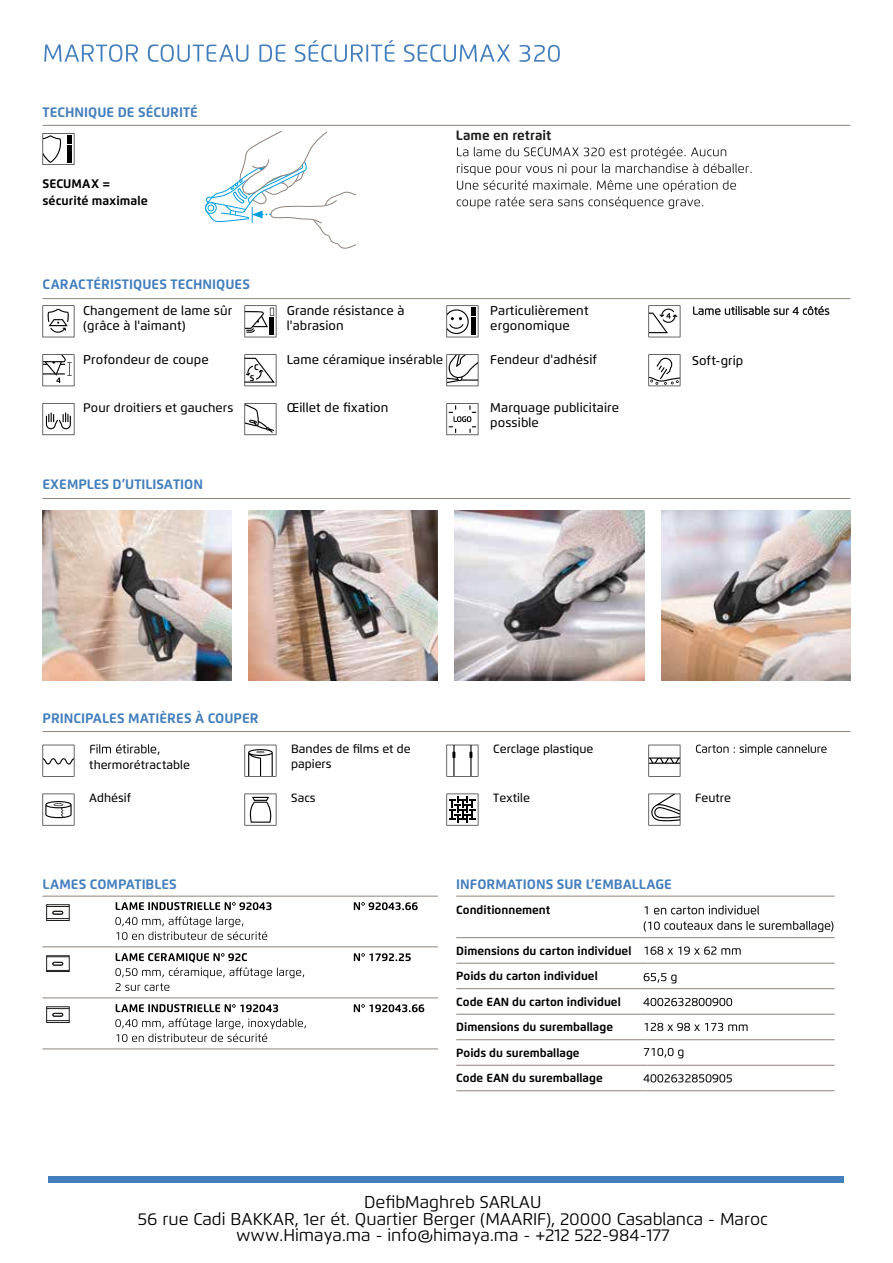
<style>
.page{position:relative;width:893px;height:1263px;background:#fff}
.page>*{position:absolute;margin:0;border:0;box-sizing:border-box;transform-origin:0 0}
.t1{font:17.1px/16.5px "Flexo";color:#000;text-align:center}
.t2{font:700 13.65px "Flexo";color:#437ebd}
.t3{font:700 13.5px "Flexo";color:#1d1d1b}
.t4{font:500 12.75px/14.9px "Flexo";letter-spacing:.01em;color:#000}
.t5{font:700 12.45px/16.5px "Flexo";color:#000}
.t6{font:500 12.45px "Flexo";letter-spacing:.01em;color:#000}
.t7{font:500 12px/14.9px "Flexo";color:#000}
.t8{font:700 11.85px/25.5px "Flexo";color:#000}
.t9{font:700 8.25px/10.2px "Flexo";color:#000;text-align:center}
</style>
<div class="page">
<img style="left:249px;top:510px;width:189px;height:170px">
<img style="left:661px;top:510px;width:189px;height:170px">
<img style="left:455px;top:510px;width:189px;height:170px">
<img style="left:43px;top:510px;width:189px;height:170px">
<svg style="left:43px;top:305px;width:31px;height:32px"></svg>
<svg style="left:244px;top:305px;width:32px;height:32px"></svg>
<svg style="left:446px;top:305px;width:32px;height:32px"></svg>
<svg style="left:648px;top:305px;width:32px;height:32px"></svg>
<svg style="left:693px;top:306px;width:136px;height:9px"></svg>
<svg style="left:43px;top:354px;width:31px;height:32px"></svg>
<svg style="left:244px;top:354px;width:32px;height:32px"></svg>
<svg style="left:446px;top:354px;width:32px;height:32px"></svg>
<svg style="left:648px;top:354px;width:32px;height:32px"></svg>
<svg style="left:43px;top:403px;width:31px;height:32px"></svg>
<svg style="left:244px;top:403px;width:32px;height:32px"></svg>
<svg style="left:446px;top:403px;width:32px;height:32px"></svg>
<svg style="left:44px;top:40px;width:516px;height:22px"></svg>
<svg style="left:43px;top:133px;width:31px;height:32px"></svg>
<svg style="left:205px;top:131px;width:151px;height:118px"></svg>
<svg style="left:457px;top:147px;width:295px;height:62px"></svg>
<hr style="left:43px;top:298px;width:807px;height:1px;background:#908278">
<hr style="left:43px;top:125px;width:807px;height:1px;background:#908278">
<hr style="left:43px;top:498px;width:807px;height:1px;background:#908278">
<hr style="left:43px;top:731px;width:807px;height:1px;background:#908278">
<hr style="left:456px;top:896px;width:379px;height:1px;background:#908278">
<hr style="left:648px;top:1090px;width:187px;height:1px;background:#908278">
<hr style="left:456px;top:1090px;width:192px;height:1px;background:#908278">
<hr style="left:648px;top:1065px;width:187px;height:1px;background:#908278">
<hr style="left:456px;top:1065px;width:192px;height:1px;background:#908278">
<hr style="left:648px;top:1039px;width:187px;height:1px;background:#908278">
<hr style="left:456px;top:1039px;width:192px;height:1px;background:#908278">
<hr style="left:648px;top:1014px;width:187px;height:1px;background:#908278">
<hr style="left:456px;top:1014px;width:192px;height:1px;background:#908278">
<hr style="left:648px;top:988px;width:187px;height:1px;background:#908278">
<hr style="left:456px;top:988px;width:192px;height:1px;background:#908278">
<hr style="left:648px;top:963px;width:187px;height:1px;background:#908278">
<hr style="left:456px;top:963px;width:192px;height:1px;background:#908278">
<hr style="left:648px;top:937px;width:187px;height:1px;background:#908278">
<hr style="left:456px;top:937px;width:192px;height:1px;background:#908278">
<svg style="left:645px;top:905px;width:114px;height:9px"></svg>
<svg style="left:644px;top:921px;width:189px;height:11px"></svg>
<svg style="left:645px;top:946px;width:96px;height:9px"></svg>
<svg style="left:644px;top:973px;width:32px;height:10px"></svg>
<svg style="left:643px;top:998px;width:89px;height:8px"></svg>
<svg style="left:645px;top:1023px;width:103px;height:8px"></svg>
<svg style="left:644px;top:1048px;width:39px;height:10px"></svg>
<svg style="left:643px;top:1074px;width:89px;height:8px"></svg>
<svg style="left:43px;top:745px;width:31px;height:32px"></svg>
<svg style="left:90px;top:744px;width:70px;height:11px"></svg>
<svg style="left:244px;top:745px;width:32px;height:32px"></svg>
<svg style="left:446px;top:745px;width:32px;height:32px"></svg>
<svg style="left:648px;top:745px;width:32px;height:32px"></svg>
<svg style="left:696px;top:744px;width:131px;height:11px"></svg>
<svg style="left:43px;top:794px;width:31px;height:31px"></svg>
<svg style="left:244px;top:794px;width:32px;height:31px"></svg>
<svg style="left:446px;top:794px;width:32px;height:31px"></svg>
<svg style="left:648px;top:794px;width:32px;height:31px"></svg>
<hr style="left:115px;top:1048px;width:323px;height:1px;background:#908278">
<hr style="left:43px;top:1048px;width:72px;height:1px;background:#908278">
<hr style="left:115px;top:997px;width:323px;height:1px;background:#908278">
<hr style="left:43px;top:997px;width:72px;height:1px;background:#908278">
<hr style="left:115px;top:946px;width:323px;height:1px;background:#908278">
<hr style="left:43px;top:946px;width:72px;height:1px;background:#908278">
<svg style="left:46px;top:904px;width:24px;height:17px"></svg>
<svg style="left:116px;top:902px;width:156px;height:8px"></svg>
<svg style="left:354px;top:902px;width:64px;height:8px"></svg>
<svg style="left:115px;top:916px;width:152px;height:24px"></svg>
<svg style="left:46px;top:955px;width:24px;height:17px"></svg>
<svg style="left:354px;top:953px;width:57px;height:8px"></svg>
<svg style="left:115px;top:953px;width:189px;height:38px"></svg>
<svg style="left:46px;top:1006px;width:24px;height:17px"></svg>
<svg style="left:116px;top:1004px;width:162px;height:8px"></svg>
<svg style="left:354px;top:1004px;width:70px;height:8px"></svg>
<svg style="left:115px;top:1018px;width:191px;height:24px"></svg>
<hr style="left:43px;top:896px;width:395px;height:1px;background:#908278">
<div style="left:49px;top:1176px;width:795px;height:6px;background:#437ebd"></div>
<p class="t2" style="left:43px;top:104px;width:157px">TECHNIQUE DE SÉCURITÉ</p>
<p class="t5" style="left:43px;top:175px;width:107px">SECUMAX = sécurité maximale</p>
<p class="t2" style="left:43px;top:276px;width:209px">CARACTÉRISTIQUES TECHNIQUES</p>
<p class="t3" style="left:456px;top:127px;width:97px">Lame en retrait</p>
<p class="t4" style="left:83px;top:303px;width:151px">Changement de lame sûr (grâce à l'aimant)</p>
<p class="t4" style="left:287px;top:303px;width:119px">Grande résistance à l'abrasion</p>
<p class="t4" style="left:490px;top:303px;width:100px">Particulièrement ergonomique</p>
<p class="t4" style="left:83px;top:352px;width:127px">Profondeur de coupe</p>
<p class="t9" style="left:250px;top:362px;width:11px">C<br>S</p>
<p class="t4" style="left:287px;top:352px;width:158px">Lame céramique insérable</p>
<p class="t4" style="left:490px;top:352px;width:108px">Fendeur d'adhésif</p>
<p class="t4" style="left:692px;top:353px;width:53px">Soft-grip</p>
<p class="t6" style="left:83px;top:400px;width:152px">Pour droitiers et gauchers</p>
<p class="t4" style="left:287px;top:401px;width:103px">Œillet de fixation</p>
<p class="t4" style="left:490px;top:401px;width:130px">Marquage publicitaire possible</p>
<p class="t2" style="left:43px;top:476px;width:162px">EXEMPLES D’UTILISATION</p>
<p class="t2" style="left:43px;top:710px;width:218px">PRINCIPALES MATIÈRES À COUPER</p>
<p class="t7" style="left:89px;top:757px;width:102px">thermorétractable</p>
<p class="t7" style="left:291px;top:741px;width:121px">Bandes de films et de papiers</p>
<p class="t7" style="left:493px;top:741px;width:102px">Cerclage plastique</p>
<p class="t7" style="left:89px;top:790px;width:43px">Adhésif</p>
<p class="t7" style="left:291px;top:790px;width:26px">Sacs</p>
<p class="t7" style="left:493px;top:790px;width:38px">Textile</p>
<p class="t7" style="left:695px;top:790px;width:37px">Feutre</p>
<p class="t2" style="left:43px;top:876px;width:136px">LAMES COMPATIBLES</p>
<p class="t2" style="left:456px;top:876px;width:217px">INFORMATIONS SUR L’EMBALLAGE</p>
<p class="t8" style="left:456px;top:897px;width:96px">Conditionnement</p>
<p class="t8" style="left:456px;top:937px;width:177px">Dimensions du carton individuel<br>Poids du carton individuel<br>Code EAN du carton individuel<br>Dimensions du suremballage<br>Poids du suremballage<br>Code EAN du suremballage</p>
<h1 class="t1" style="left:138px;top:1194px;width:631px">DefibMaghreb SARLAU<br>56 rue Cadi BAKKAR, 1er ét. Quartier Berger (MAARIF), 20000 Casablanca - Maroc www.Himaya.ma - info@himaya.ma - +212 522-984-177</h1>
</div>
